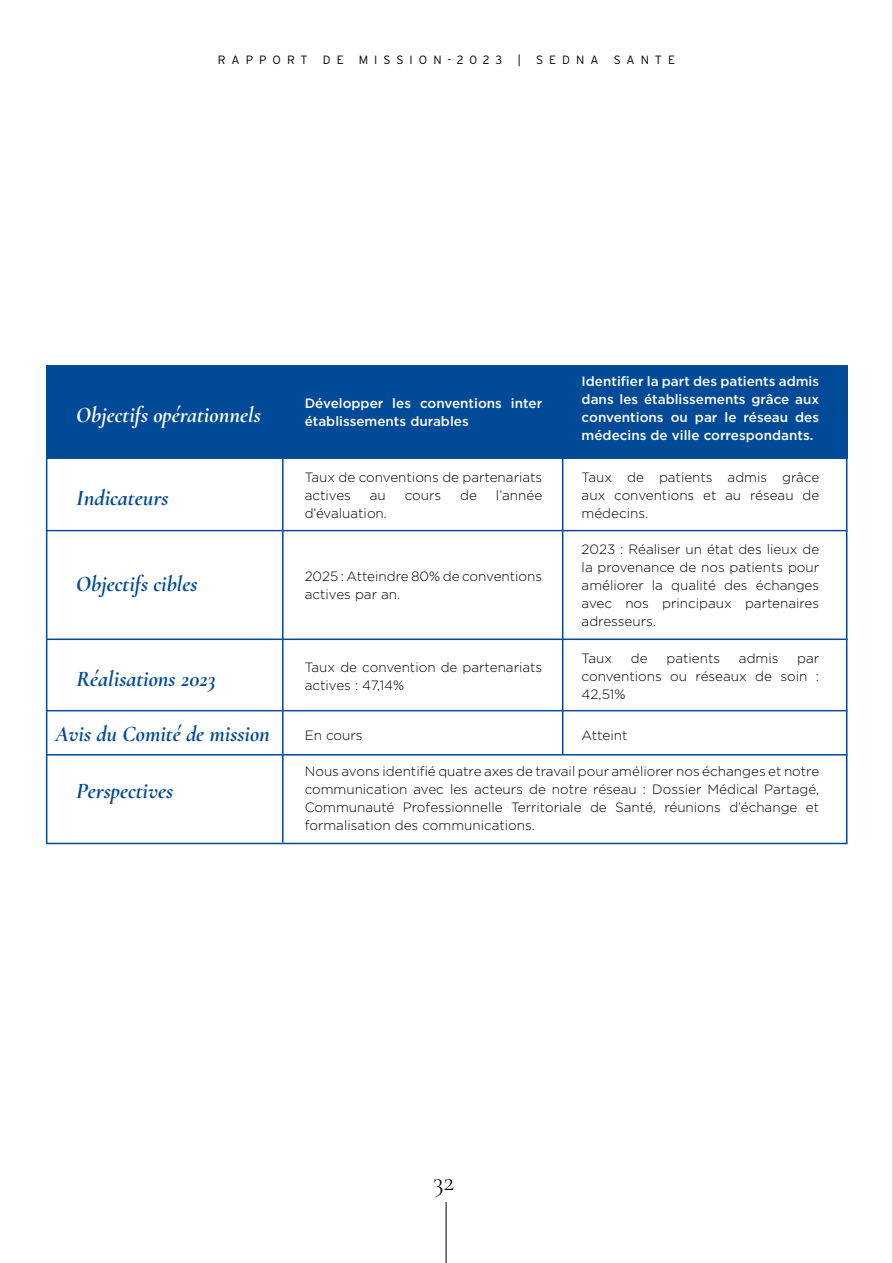
<style>
.page{position:relative;width:893px;height:1263px;background:#fff}
.page>*{position:absolute;margin:0;border:0;box-sizing:border-box;transform-origin:0 0}
.t1{font:300 27px "Cormorant Garamond";color:#000}
.t2{font:italic 700 22.5px "Cormorant Garamond";color:#004a98}
.t3{font:italic 700 22.5px "Cormorant Garamond";color:#fff}
.t4{font:300 13.5px/18px "Gotham";color:#000;text-align:justify}
.t5{font:500 13.5px/18px "Gotham";color:#fff;text-align:justify}
.t6{font:300 12px "Interstate";letter-spacing:.5em;color:#000}
</style>
<div class="page">
<hr style="left:446px;top:1202px;width:1px;height:61px;background:#000">
<div style="left:46px;top:365px;width:801px;height:94px;background:#004a98"></div>
<hr style="left:282px;top:456px;width:2px;height:387px;background:#004a98">
<hr style="left:46px;top:456px;width:1px;height:387px;background:#004a98">
<hr style="left:846px;top:456px;width:1px;height:387px;background:#004a98">
<hr style="left:47px;top:754px;width:800px;height:1px;background:#004a98">
<hr style="left:46px;top:843px;width:801px;height:1px;background:#004a98">
<hr style="left:47px;top:710px;width:800px;height:1px;background:#004a98">
<hr style="left:47px;top:638px;width:800px;height:2px;background:#004a98">
<hr style="left:47px;top:530px;width:800px;height:1px;background:#004a98">
<hr style="left:562px;top:456px;width:1px;height:299px;background:#004a98">
<hr style="left:892px;top:0;width:1px;height:1263px;background:#000">
<p class="t6" style="left:218px;top:52px;width:91px">RAPPORT</p>
<p class="t6" style="left:323px;top:52px;width:22px">D E</p>
<p class="t6" style="left:359px;top:52px;width:145px">MISSION-2023</p>
<p class="t6" style="left:517px;top:52px;width:5px">|</p>
<p class="t6" style="left:536px;top:52px;width:64px">SEDNA</p>
<p class="t6" style="left:614px;top:52px;width:63px">SANTE</p>
<h2 class="t3" style="left:76px;top:397px;width:186px">Objectifs opérationnels</h2>
<h2 class="t2" style="left:76px;top:479px;width:94px">Indicateurs</h2>
<h2 class="t2" style="left:76px;top:566px;width:123px">Objectifs cibles</h2>
<h2 class="t2" style="left:76px;top:661px;width:141px">Réalisations 2023</h2>
<h2 class="t2" style="left:55px;top:716px;width:216px">Avis du Comité de mission</h2>
<h2 class="t2" style="left:76px;top:772px;width:99px">Perspectives</h2>
<p class="t5" style="left:305px;top:394px;width:239px">Développer les conventions inter établissements durables</p>
<p class="t4" style="left:305px;top:467px;width:239px">Taux de conventions de partenariats actives</p>
<p class="t4" style="left:370px;top:485px;width:18px">au</p>
<p class="t4" style="left:405px;top:485px;width:38px">cours</p>
<p class="t4" style="left:460px;top:485px;width:18px">de</p>
<p class="t4" style="left:496px;top:485px;width:48px">l’année</p>
<p class="t4" style="left:305px;top:503px;width:84px">d’évaluation.</p>
<p class="t4" style="left:305px;top:567px;width:239px">2025 : Atteindre 80% de conventions actives par an.</p>
<p class="t4" style="left:305px;top:658px;width:239px">Taux de convention de partenariats actives : 47,14%</p>
<p class="t5" style="left:582px;top:372px;width:239px">Identifier la part des patients admis dans les établissements grâce aux conventions ou par le réseau des médecins de ville correspondants.</p>
<p class="t4" style="left:582px;top:467px;width:239px">Taux de patients admis grâce aux conventions et au réseau de médecins.</p>
<p class="t4" style="left:582px;top:540px;width:239px">2023 : Réaliser un état des lieux de la provenance de nos patients pour améliorer la qualité des échanges avec nos principaux partenaires adresseurs.</p>
<p class="t4" style="left:582px;top:649px;width:32px">Taux</p>
<p class="t4" style="left:631px;top:649px;width:18px">de</p>
<p class="t4" style="left:666px;top:649px;width:55px">patients</p>
<p class="t4" style="left:739px;top:649px;width:41px">admis</p>
<p class="t4" style="left:582px;top:649px;width:239px;text-indent:216px">par conventions ou réseaux de soin :<br>42,51%</p>
<p class="t4" style="left:305px;top:726px;width:59px">En cours</p>
<p class="t4" style="left:582px;top:726px;width:47px">Atteint</p>
<p class="t4" style="left:305px;top:762px;width:516px">Nous avons identifié quatre axes de travail pour améliorer nos échanges et notre communication avec les acteurs de notre réseau : Dossier Médical Partagé, Communauté Professionnelle Territoriale de Santé, réunions d’échange et formalisation des communications.</p>
<h1 class="t1" style="left:433px;top:1165px;width:23px">32</h1>
</div>
